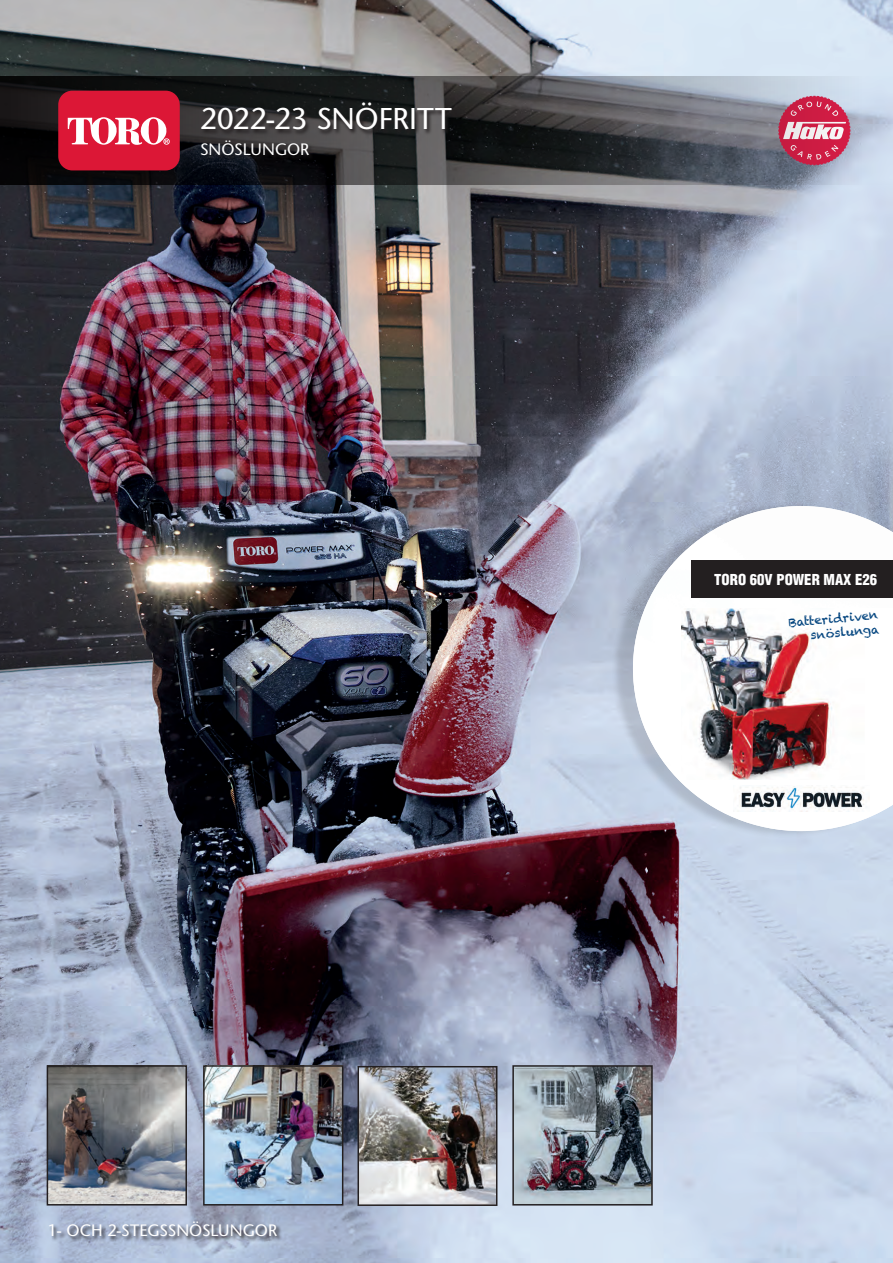
<style>
.page{position:relative;width:893px;height:1263px;background:#fff}
.page>*{position:absolute;margin:0;border:0;box-sizing:border-box;transform-origin:0 0}
.t1{font:30px "Stone Sans";letter-spacing:-.01em;color:#fff}
.t2{font:16.5px "Stone Sans";letter-spacing:-.005em;color:#fff}
.t3{font:900 condensed 14.7px "Helvetica LT Std";color:#fff}
.t4{font:12px/14.4px "Chalkduster";color:#01437e;text-align:right}
</style>
<div class="page">
<img style="left:0;top:0;width:893px;height:1263px">
<div style="left:611px;top:501px;width:282px;height:337px;background:#231f20;opacity:.16"></div>
<img style="left:633px;top:506px;width:260px;height:325px">
<img style="left:360px;top:1069px;width:134px;height:134px">
<div style="left:357px;top:1066px;width:140px;height:140px;border:2px solid #231f20"></div>
<img style="left:206px;top:1068px;width:134px;height:134px">
<div style="left:203px;top:1065px;width:140px;height:140px;border:2px solid #231f20"></div>
<img style="left:515px;top:1068px;width:135px;height:134px">
<div style="left:512px;top:1065px;width:141px;height:140px;border:2px solid #231f20"></div>
<svg style="left:0;top:77px;width:893px;height:108px;background:#524d54"></svg>
<div style="left:58px;top:91px;width:122px;height:79px;background:#dc1736;border-radius:14px"></div>
<svg style="left:68px;top:117px;width:102px;height:28px"></svg>
<img style="left:50px;top:1068px;width:134px;height:134px">
<div style="left:47px;top:1065px;width:140px;height:140px;border:2px solid #231f20"></div>
<svg style="left:48px;top:1221px;width:235px;height:22px;background:#97a1b5"></svg>
<div style="left:692px;top:560px;width:201px;height:37px;background:#231f20"></div>
<svg style="left:201px;top:102px;width:257px;height:59px;background:#323132"></svg>
<img style="left:681px;top:608px;width:212px;height:171px">
<img style="left:734px;top:786px;width:135px;height:25px">
<h1 class="t1" style="left:200px;top:101px;width:253px">2022-23 SNÖFRITT</h1>
<p class="t2" style="left:200px;top:139px;width:111px">SNÖSLUNGOR</p>
<p class="t2" style="left:48px;top:1221px;width:231px">1- OCH 2-STEGSSNÖSLUNGOR</p>
<p class="t3" style="left:714px;top:571px;width:164px">TORO 60V POWER MAX E26</p>
<p class="t4" style="left:788px;top:615px;width:91px;rotate:-5deg">Batteridriven snöslunga</p>
</div>
